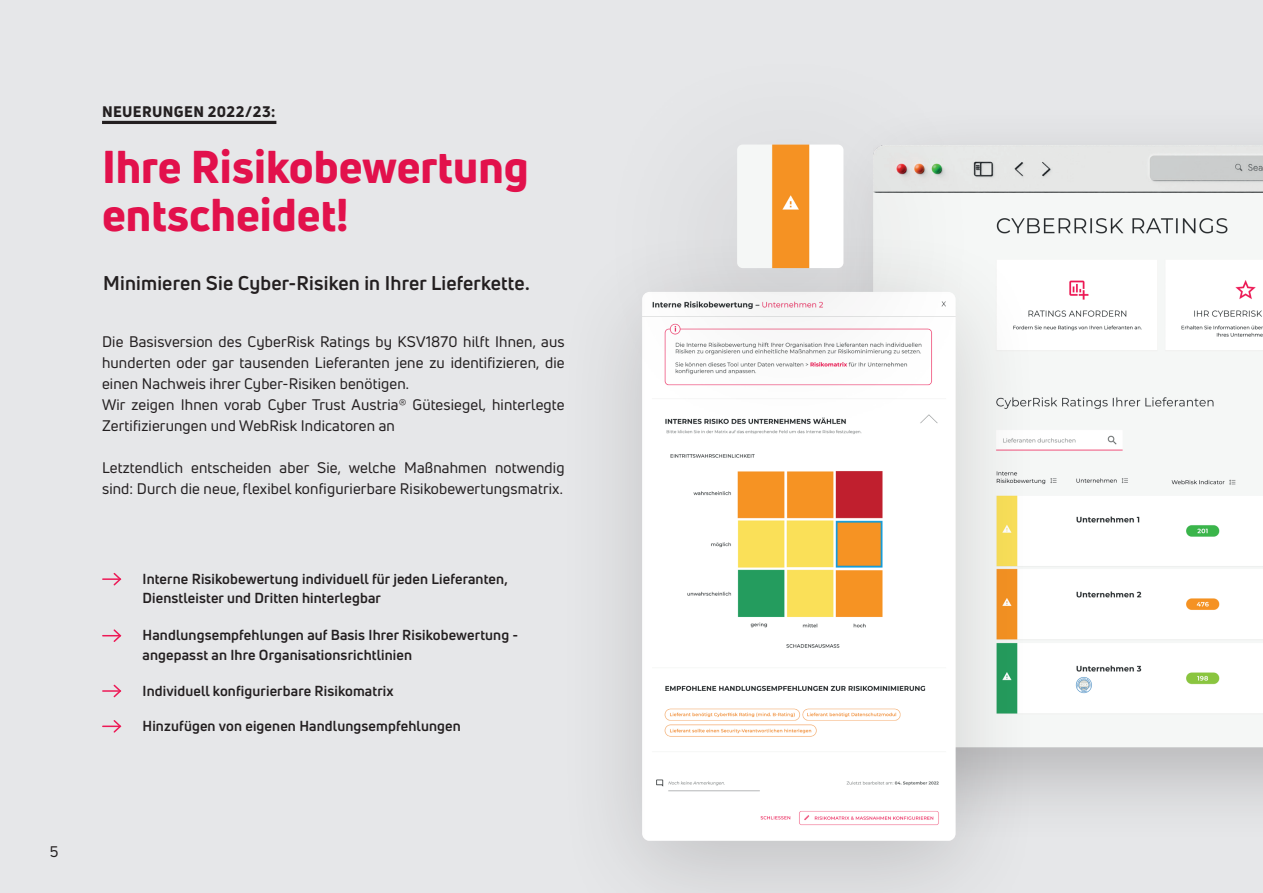
<style>
.page{position:relative;width:1263px;height:893px;background:#e6e7e9}
.page>*{position:absolute;margin:0;border:0;box-sizing:border-box;transform-origin:0 0}
.t1{font:800 45px/48px "Uni Neue";color:#e2114c}
.t2{font:700 19.5px "Uni Neue";letter-spacing:.01em;color:#231f20}
.t3{font:15px/21px "Uni Neue";letter-spacing:.01em;color:#231f20}
.t4{font:800 15px "Uni Neue";letter-spacing:.025em;color:#231f20}
.t5{font:700 14.25px/19.5px "Uni Neue";letter-spacing:.01em;color:#231f20}
</style>
<div class="page">
<div style="left:827px;top:99px;width:436px;height:748px;background:#231f20;opacity:.25"></div>
<img style="left:995px;top:192px;width:268px;height:555px">
<img style="left:995px;top:146px;width:268px;height:46px">
<div style="left:553px;top:225px;width:491px;height:668px;background:#231f20;opacity:.19"></div>
<img style="left:642px;top:456px;width:314px;height:385px">
<hr style="left:102px;top:121px;width:174px;height:3px;background:#231f20">
<svg style="left:103px;top:629px;width:19px;height:13px"></svg>
<svg style="left:103px;top:684px;width:19px;height:14px"></svg>
<svg style="left:103px;top:720px;width:19px;height:13px"></svg>
<svg style="left:103px;top:573px;width:19px;height:13px"></svg>
<div style="left:585px;top:31px;width:410px;height:425px;background:#231f20;opacity:.19"></div>
<img style="left:737px;top:145px;width:106px;height:123px">
<p class="t4" style="left:102px;top:102px;width:175px">NEUERUNGEN 2022/23:</p>
<h1 class="t1" style="left:102px;top:142px;width:428px">Ihre Risikobewertung entscheidet!</h1>
<h2 class="t2" style="left:103px;top:270px;width:428px">Minimieren Sie Cyber-Risiken in Ihrer Lieferkette.</h2>
<p class="t3" style="left:102px;top:331px;width:464px">Die Basisversion des CyberRisk Ratings by KSV1870 hilft Ihnen, aus hunderten oder gar tausenden Lieferanten jene zu identifizieren, die einen Nachweis ihrer Cyber-Risiken benötigen.<br>Wir zeigen Ihnen vorab Cyber Trust Austria® Gütesiegel, hinterlegte Zertifizierungen und WebRisk Indicatoren an</p>
<p class="t3" style="left:102px;top:457px;width:464px">Letztendlich entscheiden aber Sie, welche Maßnahmen notwendig sind: Durch die neue, flexibel konfigurierbare Risikobewertungsmatrix.</p>
<p class="t5" style="left:142px;top:569px;width:367px">Interne Risikobewertung individuell für jeden Lieferanten,<br>Dienstleister und Dritten hinterlegbar</p>
<p class="t5" style="left:142px;top:625px;width:377px">Handlungsempfehlungen auf Basis Ihrer Risikobewertung - angepasst an Ihre Organisationsrichtlinien</p>
<p class="t5" style="left:142px;top:681px;width:253px">Individuell konfigurierbare Risikomatrix</p>
<p class="t5" style="left:142px;top:716px;width:320px">Hinzufügen von eigenen Handlungsempfehlungen</p>
<p class="t3" style="left:50px;top:841px;width:10px">5</p>
</div>
